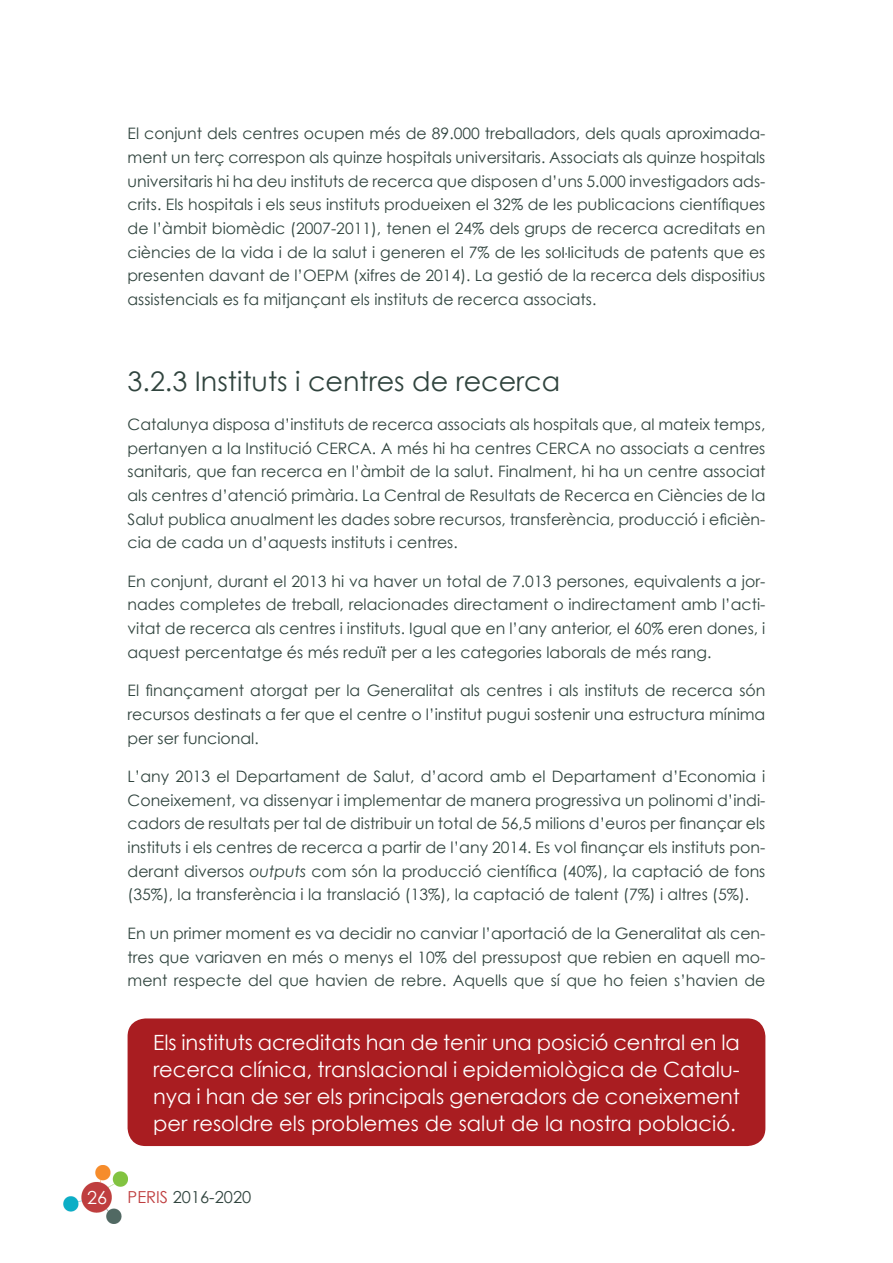
<style>
.page{position:relative;width:893px;height:1263px;background:#fff}
.page>*{position:absolute;margin:0;border:0;box-sizing:border-box;transform-origin:0 0}
.t1{font:27px "Century Gothic";color:#30443e}
.t2{font:21px/27px "Century Gothic";color:#fff;text-align:justify}
.t3{font:18px "Century Gothic";color:#fff}
.t4{font:16.5px "Century Gothic";color:#30443e}
.t5{font:15.75px/23.7px "Century Gothic";color:#30443e;text-align:justify}
.s1{font-family:"Myriad Pro";font-stretch:condensed}
.s2{font-style:italic}
.s3{color:#bf3e3f}
</style>
<div class="page">
<img style="left:63px;top:1166px;width:65px;height:57px">
<div style="left:128px;top:1018px;width:637px;height:128px;background:#a91d21;border-radius:18px"></div>
<p class="t5" style="left:128px;top:122px;width:639px">El conjunt dels centres ocupen més de 89.000 treballadors, dels quals aproximada&shy;ment un terç correspon als quinze hospitals universitaris. Associats als quinze hospitals universitaris hi ha deu instituts de recerca que disposen d’uns 5.000 investigadors ads&shy;crits. Els hospitals i els seus instituts produeixen el 32% de les publicacions científiques de l’àmbit biomèdic (2007-2011), tenen el 24% dels grups de recerca acreditats en ciències de la vida i de la salut i generen el 7% de les so<span class="s1">l·l</span>icituds de patents que es presenten davant de l’OEPM (xifres de 2014). La gestió de la recerca dels dispositius assistencials es fa mitjançant els instituts de recerca associats.</p>
<h1 class="t1" style="left:128px;top:365px;width:434px">3.2.3 Instituts i centres de recerca</h1>
<p class="t5" style="left:128px;top:412px;width:639px">Catalunya disposa d’instituts de recerca associats als hospitals que, al mateix temps, pertanyen a la Institució CERCA. A més hi ha centres CERCA no associats a centres sanitaris, que fan recerca en l’àmbit de la salut. Finalment, hi ha un centre associat als centres d’atenció primària. La Central de Resultats de Recerca en Ciències de la Salut publica anualment les dades sobre recursos, transferència, producció i eficièn&shy;cia de cada un d’aquests instituts i centres.</p>
<p class="t5" style="left:128px;top:569px;width:639px">En conjunt, durant el 2013 hi va haver un total de 7.013 persones, equivalents a jor&shy;nades completes de treball, relacionades directament o indirectament amb l’acti&shy;vitat de recerca als centres i instituts. Igual que en l’any anterior, el 60% eren dones, i aquest percentatge és més reduït per a les categories laborals de més rang.</p>
<p class="t5" style="left:128px;top:678px;width:639px">El finançament atorgat per la Generalitat als centres i als instituts de recerca són recursos destinats a fer que el centre o l’institut pugui sostenir una estructura mínima per ser funcional.</p>
<p class="t5" style="left:128px;top:764px;width:639px">L’any 2013 el Departament de Salut, d’acord amb el Departament d’Economia i Coneixement, va dissenyar i implementar de manera progressiva un polinomi d’indi&shy;cadors de resultats per tal de distribuir un total de 56,5 milions d’euros per finançar els instituts i els centres de recerca a partir de l’any 2014. Es vol finançar els instituts pon&shy;derant diversos <span class="s2">outputs</span> com són la producció científica (40%), la captació de fons (35%), la transferència i la translació (13%), la captació de talent (7%) i altres (5%).</p>
<p class="t5" style="left:128px;top:921px;width:639px">En un primer moment es va decidir no canviar l’aportació de la Generalitat als cen&shy;tres que variaven en més o menys el 10% del pressupost que rebien en aquell mo&shy;ment respecte del que havien de rebre. Aquells que sí que ho feien s’havien de</p>
<p class="t2" style="left:153px;top:1029px;width:588px">Els instituts acreditats han de tenir una posició central en la recerca clínica, translacional i epidemiològica de Catalu&shy;nya i han de ser els principals generadors de coneixement per resoldre els problemes de salut de la nostra població.</p>
<p class="t3" style="left:87px;top:1187px;width:21px">26</p>
<p class="t4" style="left:128px;top:1187px;width:125px"><span class="s3">PERIS</span> 2016-2020</p>
</div>
